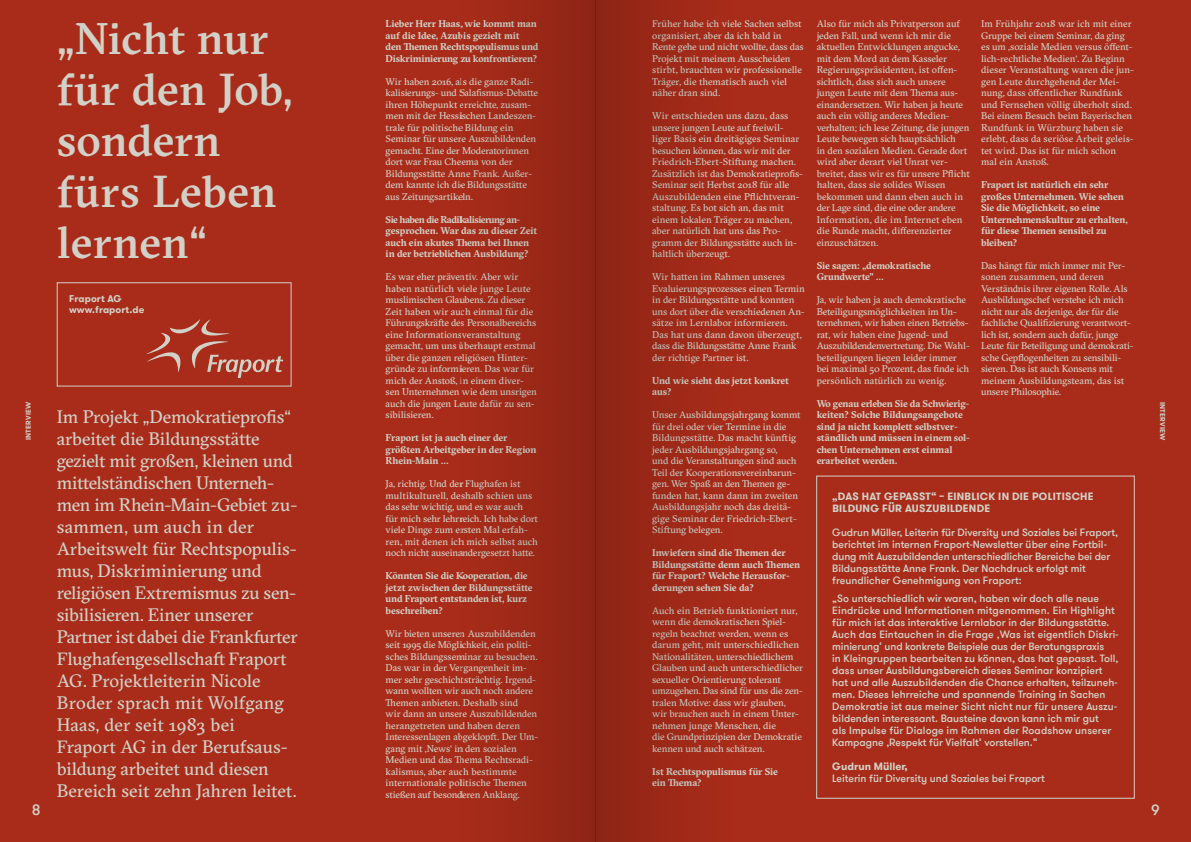
<style>
.page{position:relative;width:1191px;height:842px;background:#a92c1a}
.page>*{position:absolute;margin:0;border:0;box-sizing:border-box;transform-origin:0 0}
.t1{font:500 45px/51px "GT Sectra";letter-spacing:.005em;color:#d1d1c8}
.t2{font:18px/22px "GT Sectra";letter-spacing:-.01em;color:#d1d1c8}
.t3{font:500 15px "GT Walsheim Pro";color:#d1d1c8}
.t4{font:500 10.5px/12px "GT Walsheim Pro";color:#d1d1c8}
.t5{font:700 10.5px/12px "GT Walsheim Pro";letter-spacing:.025em;color:#d1d1c8}
.t6{font:700 10.5px "GT Walsheim Pro";color:#d1d1c8}
.t7{font:9.7px/11.5px "GT Sectra";letter-spacing:-.01em;color:#d1d1c8}
.t8{font:700 9.7px/11.5px "GT Sectra";letter-spacing:-.015em;color:#d1d1c8}
.t9{font:700 9.7px/11.5px "GT Walsheim Pro";letter-spacing:.01em;color:#d1d1c8}
.t10{font:700 7px "GT Walsheim Pro";letter-spacing:.035em;color:#d1d1c8}
</style>
<div class="page">
<div style="left:816px;top:476px;width:318px;height:323px;border:1px solid #d1d1c8"></div>
<div style="left:57px;top:282px;width:234px;height:105px;border:1px solid #d1d1c8"></div>
<svg style="left:146px;top:319px;width:137px;height:59px"></svg>
<div style="left:461px;top:0;width:134px;height:842px;background:linear-gradient(to right,#aa2c1a,#8e2415)"></div>
<div style="left:595px;top:0;width:135px;height:842px;background:linear-gradient(to right,#8d2415,#a92c1a)"></div>
<p class="t10" style="left:24px;top:440px;width:40px;rotate:-90deg">INTERVIEW</p>
<p class="t8" style="left:386px;top:18px;width:154px">Lieber Herr Haas, wie kommt man auf die Idee, Azubis gezielt mit<br>den Themen Rechtspopulismus und Diskriminierung zu konfrontieren?</p>
<p class="t7" style="left:386px;top:75px;width:154px">Wir haben 2016, als die ganze Radi&shy;kalisierungs- und Salafismus-Debatte ihren Höhepunkt erreichte, zusam&shy;men mit der Hessischen Landeszen&shy;trale für politische Bildung ein Seminar für unsere Auszubildenden gemacht. Eine der Moderatorinnen dort war Frau Cheema von der Bildungsstätte Anne Frank. Außer&shy;dem kannte ich die Bildungsstätte aus Zeitungsartikeln.</p>
<p class="t8" style="left:386px;top:213px;width:153px">Sie haben die Radikalisierung an&shy;gesprochen. War das zu dieser Zeit auch ein akutes Thema bei Ihnen in der betrieblichen Ausbildung?</p>
<p class="t7" style="left:386px;top:271px;width:153px">Es war eher präventiv. Aber wir haben natürlich viele junge Leute muslimischen Glaubens. Zu dieser<br>Zeit haben wir auch einmal für die<br>Führungskräfte des Personalbereichs eine Informationsveranstaltung gemacht, um uns überhaupt erstmal über die ganzen religiösen Hinter&shy;gründe zu informieren. Das war für mich der Anstoß, in einem diver&shy;sen Unternehmen wie dem unsrigen auch die jungen Leute dafür zu sen&shy;sibilisieren.</p>
<p class="t8" style="left:386px;top:432px;width:152px">Fraport ist ja auch einer der größten Arbeitgeber in der Region<br>Rhein-Main …</p>
<p class="t7" style="left:386px;top:478px;width:154px">Ja, richtig. Und der Flughafen ist multikulturell, deshalb schien uns das sehr wichtig, und es war auch für mich sehr lehrreich. Ich habe dort viele Dinge zum ersten Mal erfah&shy;ren, mit denen ich mich selbst auch noch nicht auseinandergesetzt hatte.</p>
<p class="t8" style="left:386px;top:570px;width:148px">Könnten Sie die Kooperation, die jetzt zwischen der Bildungsstätte und Fraport entstanden ist, kurz beschreiben?</p>
<p class="t7" style="left:386px;top:627px;width:154px">Wir bieten unseren Auszubildenden seit 1995 die Möglichkeit, ein politi&shy;sches Bildungsseminar zu besuchen.<br>Das war in der Vergangenheit im&shy;mer sehr geschichtsträchtig. Irgend&shy;wann wollten wir auch noch andere Themen anbieten. Deshalb sind<br>wir dann an unsere Auszubildenden herangetreten und haben deren Interessenlagen abgeklopft. Der Um&shy;gang mit ‚News‘ in den sozialen Medien und das Thema Rechtsradi&shy;kalismus, aber auch bestimmte internationale politische Themen stießen auf besonderen Anklang.</p>
<h1 class="t1" style="left:57px;top:12px;width:237px">„Nicht nur für den Job, sondern fürs Leben lernen“</h1>
<p class="t7" style="left:652px;top:18px;width:153px">Früher habe ich viele Sachen selbst organisiert, aber da ich bald in<br>Rente gehe und nicht wollte, dass das<br>Projekt mit meinem Ausscheiden stirbt, brauchten wir professionelle<br>Träger, die thematisch auch viel näher dran sind.</p>
<p class="t7" style="left:652px;top:110px;width:152px">Wir entschieden uns dazu, dass unsere jungen Leute auf freiwil&shy;liger Basis ein dreitägiges Seminar besuchen können, das wir mit der<br>Friedrich-Ebert-Stiftung machen.<br>Zusätzlich ist das Demokratieprofis-<br>Seminar seit Herbst 2018 für alle<br>Auszubildenden eine Pflichtveran&shy;staltung. Es bot sich an, das mit einem lokalen Träger zu machen, aber natürlich hat uns das Pro&shy;gramm der Bildungsstätte auch in&shy;haltlich überzeugt.</p>
<p class="t7" style="left:652px;top:271px;width:154px">Wir hatten im Rahmen unseres<br>Evaluierungsprozesses einen Termin in der Bildungsstätte und konnten uns dort über die verschiedenen An&shy;sätze im Lernlabor informieren.<br>Das hat uns dann davon überzeugt, dass die Bildungsstätte Anne Frank der richtige Partner ist.</p>
<p class="t8" style="left:652px;top:374px;width:138px">Und wie sieht das jetzt konkret aus?</p>
<p class="t7" style="left:652px;top:409px;width:150px">Unser Ausbildungsjahrgang kommt für drei oder vier Termine in die<br>Bildungsstätte. Das macht künftig jeder Ausbildungsjahrgang so,<br>und die Veranstaltungen sind auch<br>Teil der Kooperationsvereinbarun&shy;gen. Wer Spaß an den Themen ge&shy;funden hat, kann dann im zweiten<br>Ausbildungsjahr noch das dreitä&shy;gige Seminar der Friedrich-Ebert-<br>Stiftung belegen.</p>
<p class="t8" style="left:652px;top:547px;width:149px">Inwiefern sind die Themen der<br>Bildungsstätte denn auch Themen für Fraport? Welche Herausfor&shy;derungen sehen Sie da?</p>
<p class="t7" style="left:652px;top:604px;width:152px">Auch ein Betrieb funktioniert nur, wenn die demokratischen Spiel&shy;regeln beachtet werden, wenn es darum geht, mit unterschiedlichen Nationalitäten, unterschiedlichem Glauben und auch unterschiedlicher sexueller Orientierung tolerant umzugehen. Das sind für uns die zen&shy;tralen Motive: dass wir glauben, wir brauchen auch in einem Unter&shy;nehmen junge Menschen, die<br>die Grundprinzipien der Demokratie kennen und auch schätzen.</p>
<p class="t8" style="left:652px;top:765px;width:127px">Ist Rechtspopulismus für Sie ein Thema?</p>
<p class="t9" style="left:69px;top:293px;width:77px">Fraport AG www.fraport.de</p>
<p class="t2" style="left:57px;top:406px;width:242px">Im Projekt „Demokratieprofis“ arbeitet die Bildungsstätte gezielt mit großen, kleinen und mittelständischen Unterneh&shy;men im Rhein-Main-Gebiet zu&shy;sammen, um auch in der<br>Arbeitswelt für Rechtspopulis&shy;mus, Diskriminierung und religiösen Extremismus zu sen&shy;sibilisieren. Einer unserer<br>Partner ist dabei die Frankfurter<br>Flughafengesellschaft Fraport<br>AG. Projektleiterin Nicole<br>Broder sprach mit Wolfgang<br>Haas, der seit 1983 bei<br>Fraport AG in der Berufsaus&shy;bildung arbeitet und diesen<br>Bereich seit zehn Jahren leitet.</p>
<p class="t7" style="left:816px;top:18px;width:155px">Also für mich als Privatperson auf jeden Fall, und wenn ich mir die aktuellen Entwicklungen angucke, mit dem Mord an dem Kasseler<br>Regierungspräsidenten, ist offen&shy;sichtlich, dass sich auch unsere jungen Leute mit dem Thema aus&shy;einandersetzen. Wir haben ja heute auch ein völlig anderes Medien&shy;verhalten; ich lese Zeitung, die jungen<br>Leute bewegen sich hauptsächlich<br>in den sozialen Medien. Gerade dort wird aber derart viel Unrat ver&shy;breitet, dass wir es für unsere Pflicht halten, dass sie solides Wissen bekommen und dann eben auch in der Lage sind, die eine oder andere<br>Information, die im Internet eben die Runde macht, differenzierter einzuschätzen.</p>
<p class="t8" style="left:816px;top:259px;width:116px">Sie sagen: „demokratische<br>Grundwerte” …</p>
<p class="t7" style="left:816px;top:294px;width:155px">Ja, wir haben ja auch demokratische Beteiligungsmöglichkeiten im Un&shy;ternehmen, wir haben einen Betriebs&shy;rat, wir haben eine Jugend- und Auszubildendenvertretung. Die Wahl&shy;beteiligungen liegen leider immer bei maximal 50 Prozent, das finde ich persönlich natürlich zu wenig.</p>
<p class="t8" style="left:816px;top:397px;width:154px">Wo genau erleben Sie da Schwierig&shy;keiten? Solche Bildungsangebote sind ja nicht komplett selbstver&shy;ständlich und müssen in einem sol&shy;chen Unternehmen erst einmal erarbeitet werden.</p>
<p class="t7" style="left:981px;top:18px;width:154px">Im Frühjahr 2018 war ich mit einer<br>Gruppe bei einem Seminar, da ging es um ‚soziale Medien versus öffent&shy;lich-rechtliche Medien‘. Zu Beginn dieser Veranstaltung waren die jun&shy;gen Leute durchgehend der Mei&shy;nung, dass öffentlicher Rundfunk und Fernsehen völlig überholt sind.<br>Bei einem Besuch beim Bayerischen<br>Rundfunk in Würzburg haben sie erlebt, dass da seriöse Arbeit geleis&shy;tet wird. Das ist für mich schon mal ein Anstoß.</p>
<p class="t8" style="left:981px;top:179px;width:148px">Fraport ist natürlich ein sehr großes Unternehmen. Wie sehen<br>Sie die Möglichkeit, so eine<br>Unternehmenskultur zu erhalten, für diese Themen sensibel zu bleiben?</p>
<p class="t7" style="left:981px;top:259px;width:154px">Das hängt für mich immer mit Per-- sonen zusammen, und deren Verständnis ihrer eigenen Rolle. Als Ausbildungschef verstehe ich mich nicht nur als derjenige, der für die fachliche Qualifizierung verantwort&shy;lich ist, sondern auch dafür, junge Leute für Beteiligung und demokrati&shy;sche Gepflogenheiten zu sensibili&shy;sieren. Das ist auch Konsens mit meinem Ausbildungsteam, das ist unsere Philosophie.</p>
<p class="t5" style="left:832px;top:490px;width:263px">„DAS HAT GEPASST“ – EINBLICK IN DIE POLITISCHE<br>BILDUNG FÜR AUSZUBILDENDE</p>
<p class="t4" style="left:832px;top:526px;width:287px">Gudrun Müller, Leiterin für Diversity und Soziales bei Fraport, berichtet im internen Fraport-Newsletter über eine Fortbil&shy;dung mit Auszubildenden unterschiedlicher Bereiche bei der Bildungsstätte Anne Frank. Der Nachdruck erfolgt mit freundlicher Genehmigung von Fraport:</p>
<p class="t4" style="left:832px;top:592px;width:288px">„So unterschiedlich wir waren, haben wir doch alle neue Eindrücke und Informationen mitgenommen. Ein Highlight für mich ist das interaktive Lernlabor in der Bildungsstätte.<br>Auch das Eintauchen in die Frage ‚Was ist eigentlich Diskri&shy;minierung‘ und konkrete Beispiele aus der Beratungspraxis<br>in Kleingruppen bearbeiten zu können, das hat gepasst. Toll, dass unser Ausbildungsbereich dieses Seminar konzipiert hat und alle Auszubildenden die Chance erhalten, teilzuneh&shy;men. Dieses lehrreiche und spannende Training in Sachen Demokratie ist aus meiner Sicht nicht nur für unsere Auszu&shy;bildenden interessant. Bausteine davon kann ich mir gut<br>als Impulse für Dialoge im Rahmen der Roadshow unserer Kampagne ‚Respekt für Vielfalt‘ vorstellen.“</p>
<p class="t6" style="left:832px;top:759px;width:77px">Gudrun Müller,</p>
<p class="t4" style="left:832px;top:772px;width:214px">Leiterin für Diversity und Soziales bei Fraport</p>
<p class="t10" style="left:1167px;top:402px;width:40px;rotate:90deg">INTERVIEW</p>
<h3 class="t3" style="left:32px;top:800px;width:10px">8</h3>
<h3 class="t3" style="left:1151px;top:800px;width:10px">9</h3>
</div>
